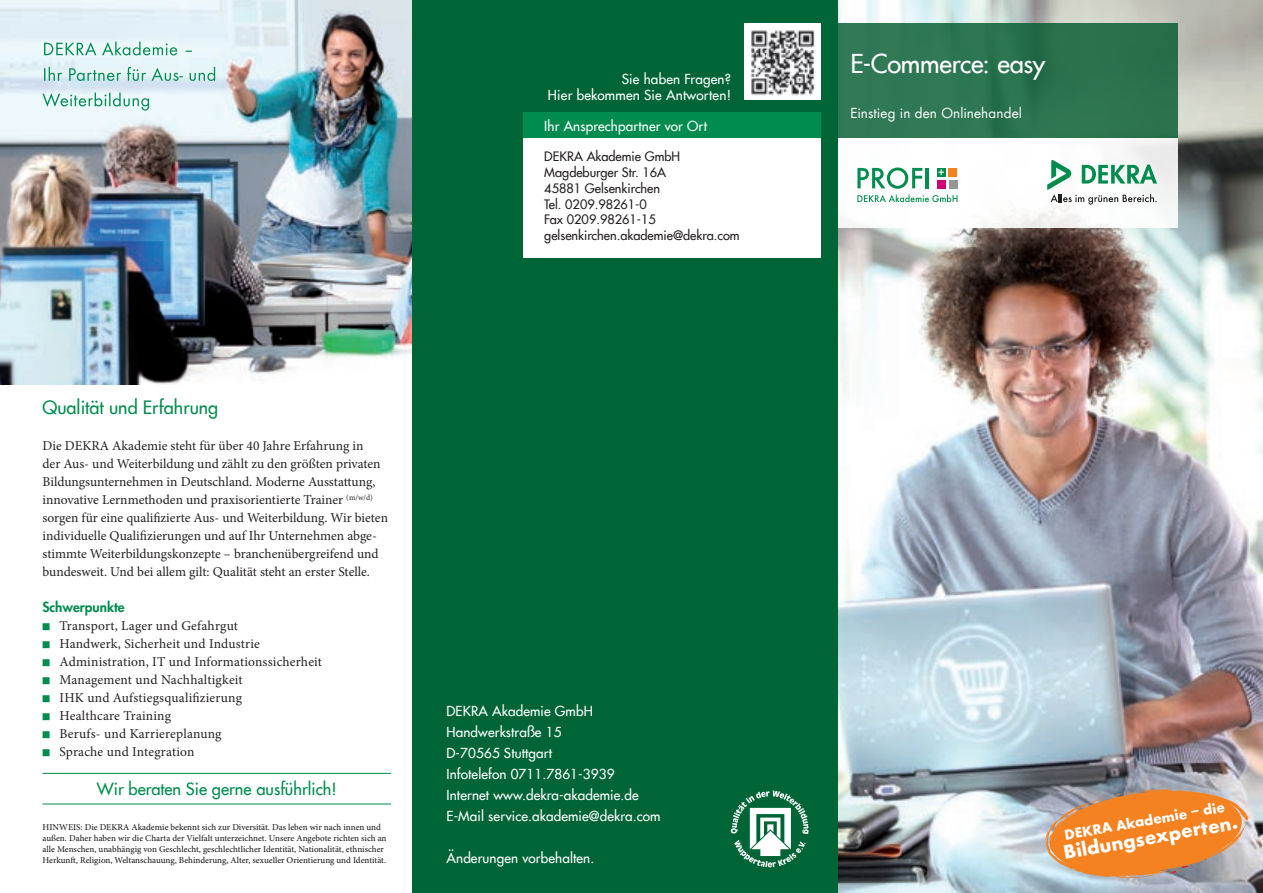
<style>
.page{position:relative;width:1263px;height:893px;background:#fff}
.page>*{position:absolute;margin:0;border:0;box-sizing:border-box;transform-origin:0 0}
.t1{font:500 25.5px "Futura Com";letter-spacing:-.01em;color:#fff}
.t2{font:700 20.4px "Futura TOT";color:#fff}
.t3{font:500 18px "Futura Com";color:#008c4e}
.t4{font:500 16.5px "Futura Com";color:#008c4e}
.t5{font:700 15px "Futura TOT";color:#fff}
.t6{font:13.5px/18px "Minion Pro";color:#231f20}
.t7{font:500 13.5px/21px "Futura Com";letter-spacing:.01em;color:#fff}
.t8{font:13.5px "Futura Com";letter-spacing:.01em;color:#fff}
.t9{font:800 13.5px "Futura Com";color:#008c4e}
.t10{font:500 12.75px/15.8px "Futura Com";color:#231f20}
.t11{font:500 9px/10.8px "Minion Pro";color:#231f20}
</style>
<div class="page">
<img style="left:0;top:0;width:412px;height:385px">
<svg style="left:43px;top:93px;width:106px;height:18px;background:#bfe2db"></svg>
<svg style="left:44px;top:67px;width:171px;height:14px;background:#b5ddd6"></svg>
<svg style="left:44px;top:42px;width:148px;height:13px;background:#b4ddd1"></svg>
<hr style="left:43px;top:773px;width:348px;height:1px;background:#008c4e">
<hr style="left:43px;top:804px;width:348px;height:1px;background:#008c4e">
<img style="left:838px;top:0;width:425px;height:893px">
<div style="left:838px;top:138px;width:340px;height:89px;background:#fff"></div>
<div style="left:838px;top:23px;width:340px;height:115px;background:#2d7651"></div>
<svg style="left:1047px;top:160px;width:110px;height:45px"></svg>
<div style="left:412px;top:0;width:426px;height:893px;background:#006536"></div>
<div style="left:523px;top:138px;width:298px;height:119px;background:#fff"></div>
<svg style="left:731px;top:790px;width:78px;height:77px"></svg>
<img style="left:744px;top:23px;width:77px;height:77px">
<div style="left:523px;top:113px;width:298px;height:25px;background:#008c4e"></div>
<svg style="left:1045px;top:787px;width:203px;height:91px;background:#de904e"></svg>
<svg style="left:857px;top:195px;width:100px;height:7px"></svg>
<div style="left:948px;top:168px;width:9px;height:9px;background:#f58220"></div>
<svg style="left:857px;top:168px;width:65px;height:21px"></svg>
<hr style="left:926px;top:168px;width:3px;height:20px;background:#008c4e">
<svg style="left:937px;top:168px;width:8px;height:9px"></svg>
<div style="left:949px;top:180px;width:8px;height:9px;background:#939598"></div>
<div style="left:937px;top:180px;width:9px;height:8px;background:#cc017a"></div>
<svg style="left:938px;top:169px;width:6px;height:6px"></svg>
<p class="t7" style="left:548px;top:71px;width:185px;line-height:16.2px;text-align:right">Sie haben Fragen?<br>Hier bekommen Sie Antworten!</p>
<p class="t7" style="left:544px;top:115px;width:164px">Ihr Ansprechpartner vor Ort</p>
<p class="t10" style="left:544px;top:148px;width:197px">DEKRA Akademie GmbH<br>Magdeburger Str. 16A<br>45881 Gelsenkirchen<br>Tel. 0209.98261-0<br>Fax 0209.98261-15 gelsenkirchen.akademie@dekra.com</p>
<h3 class="t3" style="left:43px;top:394px;width:177px">Qualität und Erfahrung</h3>
<p class="t6" style="left:43px;top:437px;width:347px">Die DEKRA Akademie steht für über 40 Jahre Erfahrung in<br>der Aus- und Weiterbildung und zählt zu den größten privaten Bildungsunternehmen in Deutschland. Moderne Ausstattung, innovative Lernmethoden und praxisorientierte Trainer <sup>(m/w/d) </sup>sorgen für eine qualifizierte Aus- und Weiterbildung. Wir bieten individuelle Qualifizierungen und auf Ihr Unternehmen abge&shy;stimmte Weiterbildungskonzepte – branchenübergreifend und bundesweit. Und bei allem gilt: Qualität steht an erster Stelle.</p>
<p class="t9" style="left:43px;top:597px;width:84px">Schwerpunkte</p>
<p class="t6" style="left:60px;top:617px;width:264px">Transport, Lager und Gefahrgut<br>Handwerk, Sicherheit und Industrie<br>Administration, IT und Informationssicherheit<br>Management und Nachhaltigkeit<br>IHK und Aufstiegsqualifizierung<br>Healthcare Training<br>Berufs- und Karriereplanung<br>Sprache und Integration</p>
<p class="t4" style="left:97px;top:777px;width:241px">Wir beraten Sie gerne ausführlich!</p>
<p class="t11" style="left:43px;top:822px;width:346px">HINWEIS: Die DEKRA Akademie bekennt sich zur Diversität. Das leben wir nach innen und außen. Daher haben wir die Charta der Vielfalt unterzeichnet. Unsere Angebote richten sich an alle Menschen, unabhängig von Geschlecht, geschlechtlicher Identität, Nationalität, ethnischer Herkunft, Religion, Weltanschauung, Behinderung, Alter, sexueller Orientierung und Identität.</p>
<p class="t7" style="left:446px;top:700px;width:216px">DEKRA Akademie GmbH<br>Handwerkstraße 15<br>D-70565 Stuttgart<br>Infotelefon 0711.7861-3939<br>Internet www.dekra-akademie.de<br>E-Mail service.akademie@dekra.com</p>
<p class="t7" style="left:446px;top:847px;width:149px">Änderungen vorbehalten.</p>
<h1 class="t1" style="left:850px;top:44px;width:196px">E-Commerce: easy</h1>
<p class="t8" style="left:850px;top:104px;width:173px">Einstieg in den Onlinehandel</p>
<p class="t5" style="left:1063px;top:826px;width:164px;rotate:-10deg">DEKRA Akademie − die</p>
<h2 class="t2" style="left:1061px;top:840px;width:178px;rotate:-10deg">Bildungsexperten.</h2>
</div>
